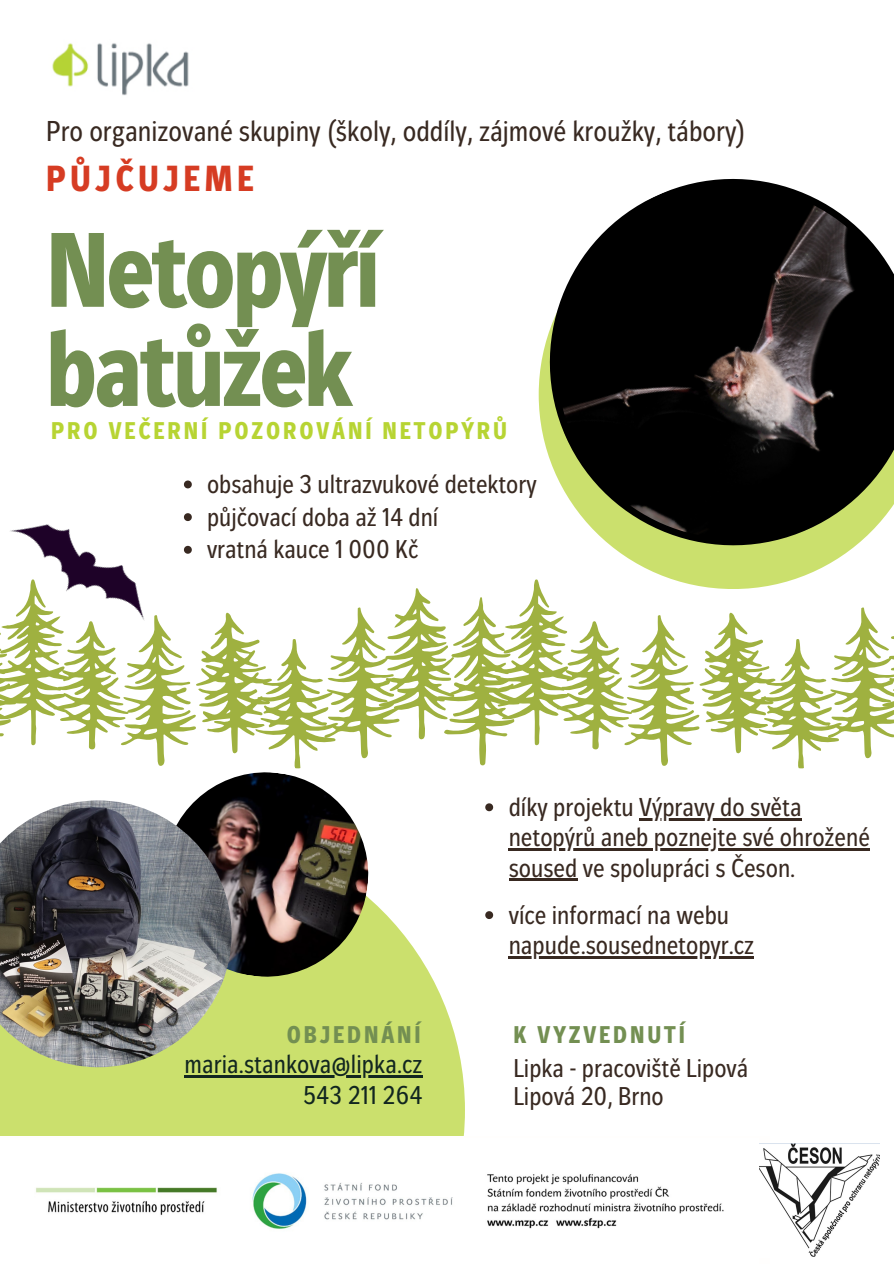
<style>
.page{position:relative;width:894px;height:1264px;background:#fff}
.page>*{position:absolute;margin:0;border:0;box-sizing:border-box;transform-origin:0 0}
.t1{font:700 105.15px/99.1px "Jasan Condensed";letter-spacing:-.025em;color:#738f52}
.t2{font:700 36px "Jasan Condensed";letter-spacing:.12em;color:#d63c23}
.t3{font:28.5px "Jasan Condensed";color:#382921}
.t4{font:25.65px/30.5px "Jasan Condensed";color:#382921}
.t5{font:25.5px/32.7px "Jasan Condensed";color:#382921}
.t6{font:25.5px/30.5px "Jasan Condensed";letter-spacing:.005em;color:#122620;text-align:right}
.t7{font:700 24px "Jasan Condensed";letter-spacing:.12em;color:#b7d433}
.t8{font:700 24px "Jasan Condensed";letter-spacing:.12em;color:#738f52}
</style>
<div class="page">
<svg style="left:0;top:629px;width:196px;height:136px"></svg>
<svg style="left:699px;top:607px;width:194px;height:161px"></svg>
<svg style="left:196px;top:579px;width:503px;height:187px"></svg>
<svg style="left:0;top:904px;width:465px;height:231px;background:#cfe27a"></svg>
<img style="left:759px;top:1143px;width:120px;height:114px">
<img style="left:0;top:524px;width:163px;height:113px">
<hr style="left:184px;top:1075px;width:238px;height:2px;background:#122620">
<img style="left:34px;top:1172px;width:690px;height:60px">
<img style="left:52px;top:43px;width:137px;height:53px">
<img style="left:159px;top:765px;width:216px;height:218px">
<img style="left:0;top:800px;width:231px;height:267px">
<svg style="left:485px;top:803px;width:8px;height:8px"></svg>
<hr style="left:639px;top:818px;width:162px;height:2px;background:#382921">
<hr style="left:508px;top:848px;width:361px;height:2px;background:#382921">
<hr style="left:508px;top:878px;width:69px;height:3px;background:#382921">
<svg style="left:538px;top:570px;width:279px;height:19px"></svg>
<svg style="left:184px;top:480px;width:8px;height:8px"></svg>
<svg style="left:184px;top:513px;width:8px;height:8px"></svg>
<svg style="left:184px;top:546px;width:8px;height:7px"></svg>
<svg style="left:485px;top:911px;width:8px;height:8px"></svg>
<hr style="left:508px;top:956px;width:246px;height:2px;background:#382921">
<svg style="left:538px;top:178px;width:355px;height:392px;fill:#000"></svg>
<p class="t3" style="left:46px;top:114px;width:700px">Pro organizované skupiny (školy, oddíly, zájmové kroužky, tábory)</p>
<h2 class="t2" style="left:46px;top:156px;width:209px">PŮJČUJEME</h2>
<h1 class="t1" style="left:46px;top:221px;width:335px">Netopýří batůžek</h1>
<p class="t7" style="left:51px;top:416px;width:457px">PRO VEČERNÍ POZOROVÁNÍ NETOPÝRŮ</p>
<p class="t5" style="left:207px;top:467px;width:331px">obsahuje 3 ultrazvukové detektory půjčovací doba až 14 dní<br>vratná kauce 1 000 Kč</p>
<p class="t4" style="left:508px;top:791px;width:362px">díky projektu Výpravy do světa netopýrů aneb poznejte své ohrožené soused ve spolupráci s Česon.</p>
<p class="t4" style="left:508px;top:899px;width:247px">více informací na webu napude.sousednetopyr.cz</p>
<p class="t8" style="left:286px;top:1020px;width:135px">OBJEDNÁNÍ</p>
<p class="t8" style="left:513px;top:1020px;width:173px">K VYZVEDNUTÍ</p>
<p class="t6" style="left:184px;top:1048px;width:239px">maria.stankova@lipka.cz<br>543 211 264</p>
<p class="t5" style="left:513px;top:1053px;width:236px;line-height:28.2px">Lipka - pracoviště Lipová<br>Lipová 20, Brno</p>
</div>
